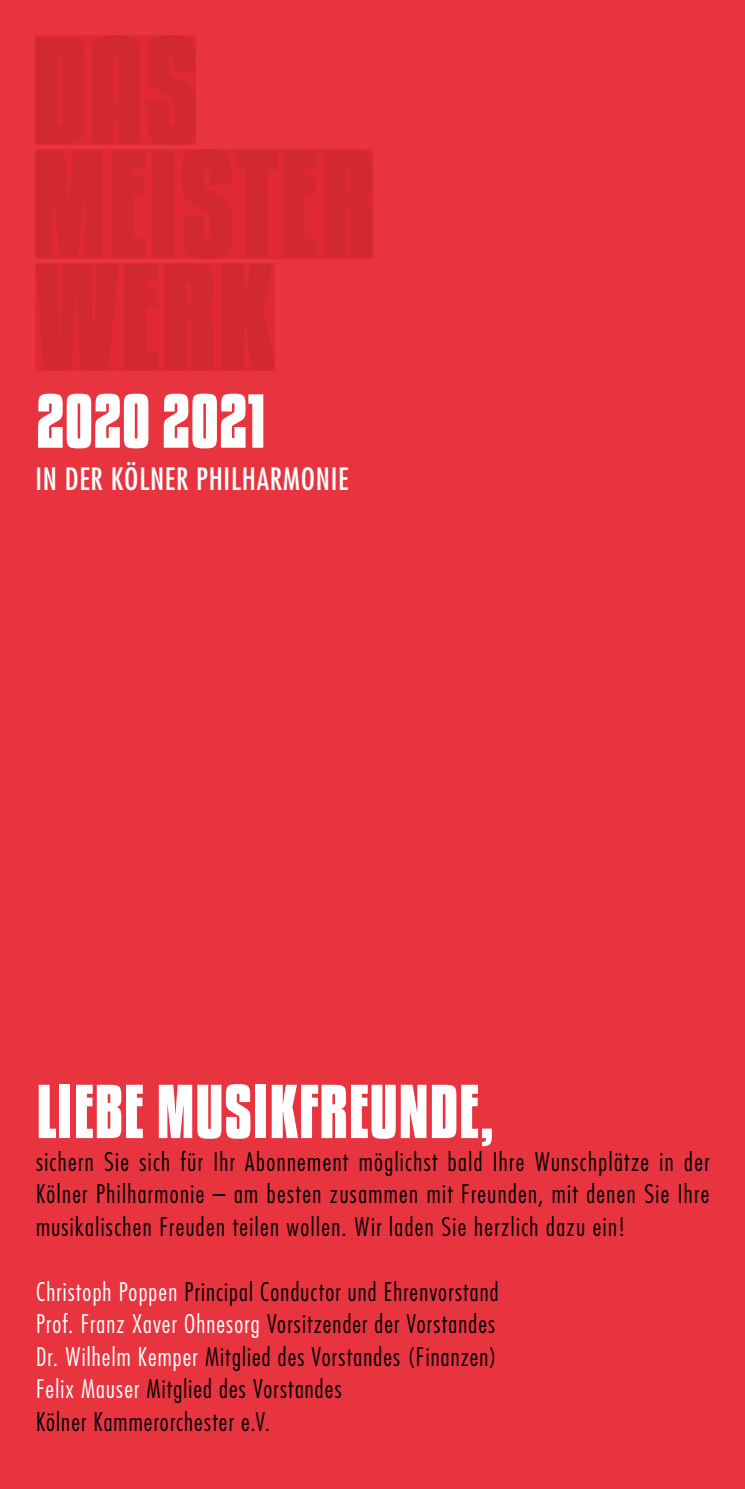
<style>
.page{position:relative;width:745px;height:1489px;background:#fff}
.page>*{position:absolute;margin:0;border:0;box-sizing:border-box;transform-origin:0 0}
.t1{font:700 67.5px "Kenyan Coffee Rg";color:#fff}
.t2{font:condensed 30px "Futura Std";letter-spacing:.025em;color:#fff}
.t3{font:300 condensed 25px/32.5px "Futura Std";letter-spacing:.05em;color:#000;text-align:justify}
.s1{color:#fff}
</style>
<div class="page">
<div style="left:0;top:0;width:744px;height:1488px;background:#e7343f"></div>
<svg style="left:35px;top:35px;width:337px;height:335px"></svg>
<h1 class="t1" style="left:35px;top:380px;width:232px">2020 2021</h1>
<p class="t2" style="left:35px;top:460px;width:314px">IN DER KÖLNER PHILHARMONIE</p>
<h1 class="t1" style="left:36px;top:1070px;width:459px">LIEBE MUSIKFREUNDE,</h1>
<p class="t3" style="left:36px;top:1145px;width:674px">sichern Sie sich für Ihr Abonnement möglichst bald Ihre Wunschplätze in der Kölner Philharmonie – am besten zusammen mit Freunden, mit denen Sie Ihre musikalischen Freuden teilen wollen. Wir laden Sie herzlich dazu ein!</p>
<p class="t3" style="left:36px;top:1275px;width:464px;text-align:left"><span class="s1">Christoph Poppen</span> Principal Conductor und Ehrenvorstand <span class="s1">Prof. Franz Xaver Ohnesorg</span> Vorsitzender der Vorstandes <span class="s1">Dr. Wilhelm Kemper</span> Mitglied des Vorstandes (Finanzen)<br><span class="s1">Felix Mauser</span> Mitglied des Vorstandes<br>Kölner Kammerorchester e.V.</p>
</div>
